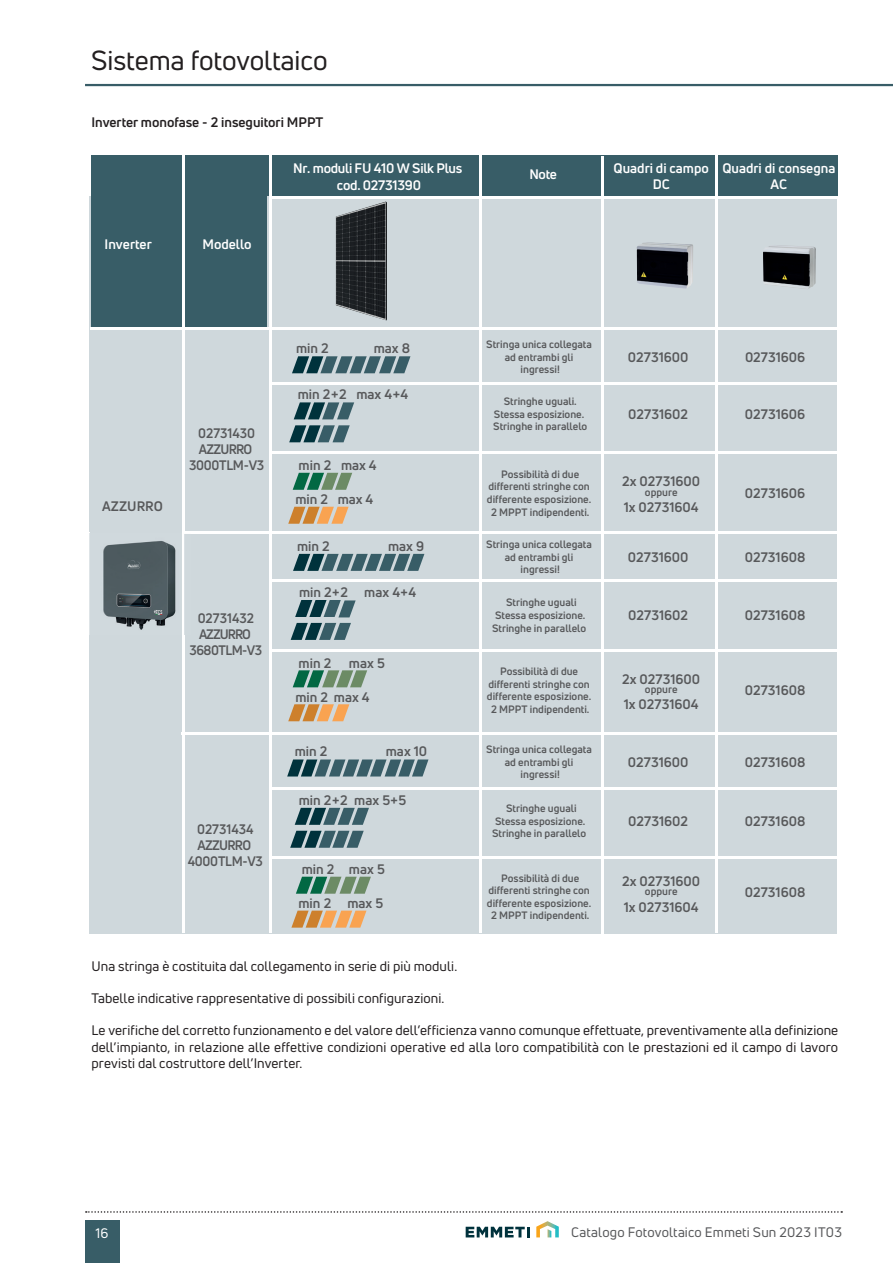
<style>
.page{position:relative;width:893px;height:1263px;background:#fff}
.page>*{position:absolute;margin:0;border:0;box-sizing:border-box;transform-origin:0 0}
.Famiglia2F{font:27px "Uni Neue";color:#231f20}
.DescrizioneP{font:13.5px/16.2px "Uni Neue";letter-spacing:.005em;color:#231f20;text-align:justify}
.t1{font:700 13.5px "Uni Neue";color:#57585a}
.t2{font:700 13.5px/16.2px "Uni Neue";color:#fff;text-align:center}
.t3{font:700 13.5px/16.2px "Uni Neue";letter-spacing:-.02em;color:#57585a;text-align:center;scale:.96 1}
.VersioneCataListinoS{font:13.5px "Uni Neue";letter-spacing:.01em;color:#57585a}
.t4{font:700 13.5px/16.2px "Uni Neue";letter-spacing:-.02em;color:#fff;text-align:center}
.Descrizione1P{font:700 13.5px "Uni Neue";color:#231f20}
.t5{font:700 13.5px/16.2px "Uni Neue";letter-spacing:-.04em;color:#57585a;text-align:center;scale:.96 1}
.VersioneCataListinoS-2{font:13.5px "Uni Neue";color:#fff}
.t6{font:700 10.5px/12.6px "Uni Neue";color:#57585a;text-align:center}
</style>
<div class="page">
<hr style="left:85px;top:84px;width:808px;height:2px;background:#385d67">
<svg style="left:536px;top:1221px;width:23px;height:16px"></svg>
<svg style="left:466px;top:1227px;width:64px;height:10px"></svg>
<div style="left:85px;top:1220px;width:34px;height:43px;background:#385d67"></div>
<svg style="left:86px;top:1211px;width:756px;height:2px"></svg>
<div style="left:91px;top:155px;width:746px;height:43px;background:#385d67"></div>
<div style="left:89px;top:196px;width:747px;height:738px;background:#cfd8dc"></div>
<div style="left:91px;top:155px;width:176px;height:173px;background:#385d67"></div>
<hr style="left:182px;top:154px;width:2px;height:778px;background:#fff">
<hr style="left:715px;top:154px;width:2px;height:778px;background:#fff">
<hr style="left:601px;top:156px;width:2px;height:778px;background:#fff">
<hr style="left:479px;top:155px;width:3px;height:778px;background:#fff">
<hr style="left:271px;top:197px;width:567px;height:2px;background:#fff">
<hr style="left:90px;top:327px;width:753px;height:2px;background:#fff">
<hr style="left:183px;top:531px;width:660px;height:3px;background:#fff">
<hr style="left:271px;top:382px;width:567px;height:2px;background:#fff">
<hr style="left:271px;top:451px;width:568px;height:3px;background:#fff">
<svg style="left:292px;top:356px;width:118px;height:17px"></svg>
<svg style="left:294px;top:402px;width:60px;height:17px"></svg>
<svg style="left:289px;top:425px;width:61px;height:17px"></svg>
<svg style="left:293px;top:473px;width:59px;height:17px"></svg>
<svg style="left:288px;top:507px;width:61px;height:17px"></svg>
<hr style="left:182px;top:732px;width:661px;height:2px;background:#fff">
<hr style="left:271px;top:580px;width:567px;height:2px;background:#fff">
<hr style="left:271px;top:649px;width:568px;height:2px;background:#fff">
<svg style="left:293px;top:554px;width:131px;height:17px"></svg>
<svg style="left:291px;top:623px;width:60px;height:17px"></svg>
<svg style="left:295px;top:600px;width:61px;height:17px"></svg>
<svg style="left:293px;top:670px;width:74px;height:17px"></svg>
<svg style="left:288px;top:704px;width:61px;height:17px"></svg>
<hr style="left:271px;top:787px;width:567px;height:3px;background:#fff">
<hr style="left:271px;top:857px;width:568px;height:2px;background:#fff">
<svg style="left:287px;top:759px;width:141px;height:17px"></svg>
<svg style="left:295px;top:808px;width:74px;height:17px"></svg>
<svg style="left:290px;top:831px;width:74px;height:17px"></svg>
<svg style="left:296px;top:877px;width:75px;height:17px"></svg>
<svg style="left:291px;top:911px;width:75px;height:17px"></svg>
<img style="left:336px;top:201px;width:51px;height:119px">
<img style="left:89px;top:533px;width:87px;height:102px">
<hr style="left:269px;top:155px;width:2px;height:778px;background:#fff">
<img style="left:637px;top:242px;width:56px;height:47px">
<img style="left:763px;top:245px;width:53px;height:44px">
<p class="Famiglia2F" style="left:91px;top:44px;width:238px">Sistema fotovoltaico</p>
<p class="Descrizione1P" style="left:91px;top:114px;width:233px">Inverter monofase - 2 inseguitori MPPT</p>
<p class="t2" style="left:105px;top:236px;width:49px">Inverter</p>
<p class="t2" style="left:202px;top:236px;width:51px">Modello</p>
<p class="t4" style="left:293px;top:160px;width:171px">Nr. moduli FU 410 W Silk Plus cod. 02731390</p>
<p class="t2" style="left:529px;top:166px;width:29px">Note</p>
<p class="t2" style="left:722px;top:159px;width:114px">Quadri di consegna<br>AC</p>
<p class="t2" style="left:614px;top:159px;width:97px">Quadri di campo<br>DC</p>
<p class="t1" style="left:102px;top:498px;width:62px">AZZURRO</p>
<p class="t3" style="left:189px;top:424px;width:80px">02731430<br>AZZURRO<br>3000TLM-V3</p>
<p class="t5" style="left:190px;top:609px;width:77px">02731432<br>AZZURRO<br>3680TLM-V3</p>
<p class="t3" style="left:188px;top:821px;width:80px">02731434<br>AZZURRO<br>4000TLM-V3</p>
<p class="t1" style="left:296px;top:340px;width:34px">min 2</p>
<p class="t1" style="left:374px;top:340px;width:38px">max 8</p>
<p class="t1" style="left:298px;top:386px;width:112px">min 2+2 max 4+4</p>
<p class="t1" style="left:299px;top:457px;width:80px">min 2 max 4</p>
<p class="t1" style="left:295px;top:491px;width:80px">min 2 max 4</p>
<p class="t1" style="left:297px;top:537px;width:34px">min 2</p>
<p class="t1" style="left:388px;top:537px;width:38px">max 9</p>
<p class="t1" style="left:299px;top:583px;width:118px">min 2+2 max 4+4</p>
<p class="t1" style="left:299px;top:654px;width:34px">min 2</p>
<p class="t1" style="left:349px;top:654px;width:37px">max 5</p>
<p class="t1" style="left:295px;top:689px;width:76px">min 2 max 4</p>
<p class="t1" style="left:295px;top:743px;width:34px">min 2</p>
<p class="t1" style="left:386px;top:743px;width:43px">max 10</p>
<p class="t1" style="left:299px;top:791px;width:109px">min 2+2 max 5+5</p>
<p class="t1" style="left:302px;top:861px;width:85px">min 2 max 5</p>
<p class="t1" style="left:299px;top:895px;width:86px">min 2 max 5</p>
<p class="t6" style="left:486px;top:338px;width:107px">Stringa unica collegata ad entrambi gli ingressi!</p>
<p class="t6" style="left:493px;top:395px;width:96px">Stringhe uguali.<br>Stessa esposizione.<br>Stringhe in parallelo</p>
<p class="t6" style="left:487px;top:467px;width:106px">Possibilità di due differenti stringhe con differente esposizione.<br>2 MPPT indipendenti.</p>
<p class="t6" style="left:486px;top:538px;width:107px">Stringa unica collegata ad entrambi gli ingressi!</p>
<p class="t6" style="left:492px;top:596px;width:96px">Stringhe uguali<br>Stessa esposizione.<br>Stringhe in parallelo</p>
<p class="t6" style="left:487px;top:665px;width:106px">Possibilità di due differenti stringhe con differente esposizione.<br>2 MPPT indipendenti.</p>
<p class="t6" style="left:486px;top:743px;width:107px">Stringa unica collegata ad entrambi gli ingressi!</p>
<p class="t6" style="left:492px;top:802px;width:96px">Stringhe uguali<br>Stessa esposizione.<br>Stringhe in parallelo</p>
<p class="t6" style="left:487px;top:871px;width:106px">Possibilità di due differenti stringhe con differente esposizione.<br>2 MPPT indipendenti.</p>
<p class="t1" style="left:628px;top:348px;width:62px">02731600</p>
<p class="t1" style="left:745px;top:348px;width:62px">02731606</p>
<p class="t1" style="left:628px;top:405px;width:61px">02731602</p>
<p class="t1" style="left:745px;top:405px;width:62px">02731606</p>
<p class="t1" style="left:622px;top:473px;width:79px">2x 02731600</p>
<p class="t6" style="left:645px;top:485px;width:34px">oppure</p>
<p class="t1" style="left:624px;top:499px;width:76px">1x 02731604</p>
<p class="t1" style="left:745px;top:484px;width:62px">02731606</p>
<p class="t1" style="left:628px;top:548px;width:62px">02731600</p>
<p class="t1" style="left:745px;top:548px;width:62px">02731608</p>
<p class="t1" style="left:628px;top:606px;width:61px">02731602</p>
<p class="t1" style="left:745px;top:606px;width:62px">02731608</p>
<p class="t1" style="left:622px;top:670px;width:79px">2x 02731600</p>
<p class="t6" style="left:645px;top:683px;width:34px">oppure</p>
<p class="t1" style="left:624px;top:696px;width:76px">1x 02731604</p>
<p class="t1" style="left:745px;top:682px;width:62px">02731608</p>
<p class="t1" style="left:628px;top:753px;width:62px">02731600</p>
<p class="t1" style="left:745px;top:753px;width:62px">02731608</p>
<p class="t1" style="left:628px;top:812px;width:61px">02731602</p>
<p class="t1" style="left:745px;top:812px;width:62px">02731608</p>
<p class="t1" style="left:622px;top:872px;width:79px">2x 02731600</p>
<p class="t6" style="left:645px;top:885px;width:34px">oppure</p>
<p class="t1" style="left:624px;top:898px;width:76px">1x 02731604</p>
<p class="t1" style="left:745px;top:883px;width:62px">02731608</p>
<p class="DescrizioneP" style="left:91px;top:957px;width:367px">Una stringa è costituita dal collegamento in serie di più moduli.</p>
<p class="DescrizioneP" style="left:91px;top:990px;width:354px">Tabelle indicative rappresentative di possibili configurazioni.</p>
<p class="DescrizioneP" style="left:91px;top:1022px;width:748px">Le verifiche del corretto funzionamento e del valore dell’efficienza vanno comunque effettuate, preventivamente alla definizione dell’impianto, in relazione alle effettive condizioni operative ed alla loro compatibilità con le prestazioni ed il campo di lavoro previsti dal costruttore dell’Inverter.</p>
<p class="VersioneCataListinoS-2" style="left:96px;top:1225px;width:14px">16</p>
<p class="VersioneCataListinoS" style="left:571px;top:1224px;width:272px">Catalogo Fotovoltaico Emmeti Sun 2023 IT03</p>
</div>
